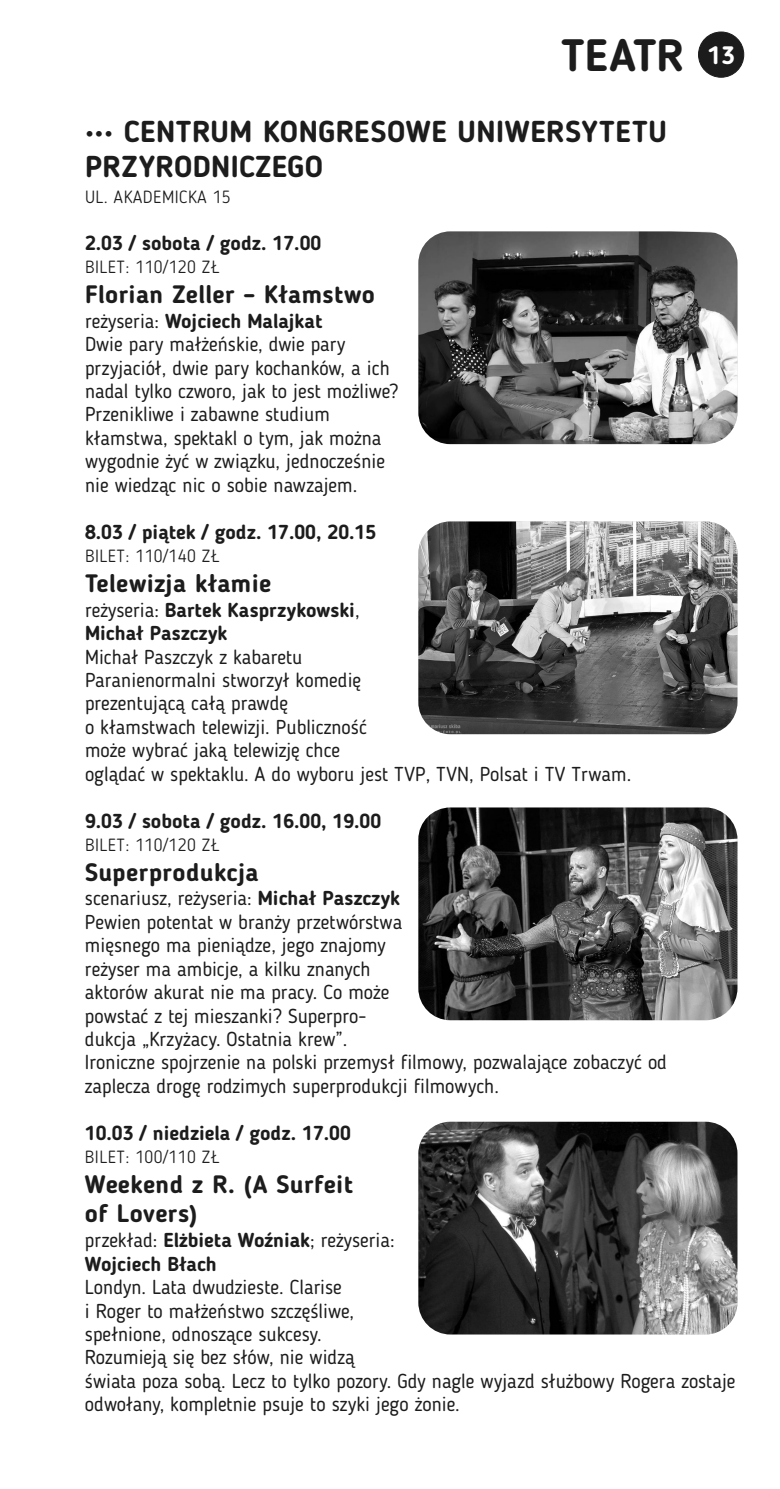
<style>
.page{position:relative;width:780px;height:1489px;background:#fff}
.page>*{position:absolute;margin:0;border:0;box-sizing:border-box;transform-origin:0 0}
.t1{font:700 45px "Blogger Sans";color:#1c1c1c}
.t2{font:700 30px/35.2px "Blogger Sans";letter-spacing:.015em;color:#1c1c1c}
.t3{font:700 25px/29.5px "Blogger Sans";letter-spacing:.015em;color:#1c1c1c}
.t4{font:20px/23.5px "Blogger Sans";color:#1c1c1c}
.t5{font:700 20px/23.5px "Blogger Sans";color:#1c1c1c}
.t6{font:300 17.5px "Blogger Sans";letter-spacing:.03em;color:#1c1c1c}
.s1{font-weight:700}
.s2{font-weight:400}
</style>
<div class="page">
<div style="left:698px;top:32px;width:46px;height:45px;background:#1c1c1c;border:1px solid #1c1c1c;border-radius:50%"></div>
<img style="left:418px;top:231px;width:319px;height:213px;border-radius:32px">
<img style="left:418px;top:521px;width:319px;height:213px;border-radius:32px">
<img style="left:418px;top:807px;width:319px;height:213px;border-radius:32px">
<img style="left:418px;top:1121px;width:319px;height:213px;border-radius:32px">
<h1 class="t1" style="left:561px;top:37px;width:175px">TEATR <sup>13</sup></h1>
<h2 class="t2" style="left:85px;top:116px;width:583px">••• CENTRUM KONGRESOWE UNIWERSYTETU<br>PRZYRODNICZEGO</h2>
<p class="t6" style="left:85px;top:190px;width:147px">UL. AKADEMICKA 15</p>
<p class="t5" style="left:85px;top:233px;width:238px">2.03 / sobota / godz. 17.00</p>
<p class="t6" style="left:85px;top:260px;width:136px">BILET: 110/120 ZŁ</p>
<p class="t3" style="left:85px;top:282px;width:291px">Florian Zeller – Kłamstwo</p>
<p class="t4" style="left:85px;top:311px;width:315px">reżyseria: <span class="s1">Wojciech Malajkat<br></span>Dwie pary małżeńskie, dwie pary przyjaciół, dwie pary kochanków, a ich nadal tylko czworo, jak to jest możliwe?<br>Przenikliwe i zabawne studium kłamstwa, spektakl o tym, jak można wygodnie żyć w związku, jednocześnie nie wiedząc nic o sobie nawzajem.</p>
<p class="t5" style="left:85px;top:522px;width:292px">8.03 / piątek / godz. 17.00, 20.15</p>
<p class="t6" style="left:85px;top:549px;width:136px">BILET: 110/140 ZŁ</p>
<p class="t3" style="left:85px;top:570px;width:188px">Telewizja kłamie</p>
<p class="t5" style="left:85px;top:599px;width:276px"><span class="s2">reżyseria:</span> Bartek Kasprzykowski<span class="s2">,<br></span>Michał Paszczyk</p>
<p class="t4" style="left:85px;top:646px;width:548px">Michał Paszczyk z kabaretu<br>Paranienormalni stworzył komedię<br>prezentującą całą prawdę<br>o kłamstwach telewizji. Publiczność<br>może wybrać jaką telewizję chce<br>oglądać w spektaklu. A do wyboru jest TVP, TVN, Polsat i TV Trwam.</p>
<p class="t5" style="left:85px;top:811px;width:298px">9.03 / sobota / godz. 16.00, 19.00</p>
<p class="t6" style="left:85px;top:837px;width:136px">BILET: 110/120 ZŁ</p>
<p class="t3" style="left:85px;top:859px;width:175px">Superprodukcja</p>
<p class="t4" style="left:85px;top:888px;width:583px">scenariusz, reżyseria: <span class="s1">Michał Paszczyk<br></span>Pewien potentat w branży przetwórstwa<br>mięsnego ma pieniądze, jego znajomy<br>reżyser ma ambicje, a kilku znanych<br>aktorów akurat nie ma pracy. Co może<br>powstać z tej mieszanki? Superpro-<br>dukcja „Krzyżacy. Ostatnia krew”.<br>Ironiczne spojrzenie na polski przemysł filmowy, pozwalające zobaczyć od zaplecza drogę rodzimych superprodukcji filmowych.</p>
<p class="t5" style="left:85px;top:1123px;width:267px">10.03 / niedziela / godz. 17.00</p>
<p class="t6" style="left:85px;top:1149px;width:136px">BILET: 100/110 ZŁ</p>
<p class="t3" style="left:85px;top:1171px;width:269px">Weekend z R. (A Surfeit of Lovers)</p>
<p class="t5" style="left:85px;top:1230px;width:311px"><span class="s2">przekład:</span> Elżbieta Woźniak<span class="s2">; reżyseria:<br></span>Wojciech Błach</p>
<p class="t4" style="left:85px;top:1277px;width:652px">Londyn. Lata dwudzieste. Clarise<br>i Roger to małżeństwo szczęśliwe,<br>spełnione, odnoszące sukcesy.<br>Rozumieją się bez słów, nie widzą<br>świata poza sobą. Lecz to tylko pozory. Gdy nagle wyjazd służbowy Rogera zostaje odwołany, kompletnie psuje to szyki jego żonie.</p>
</div>
